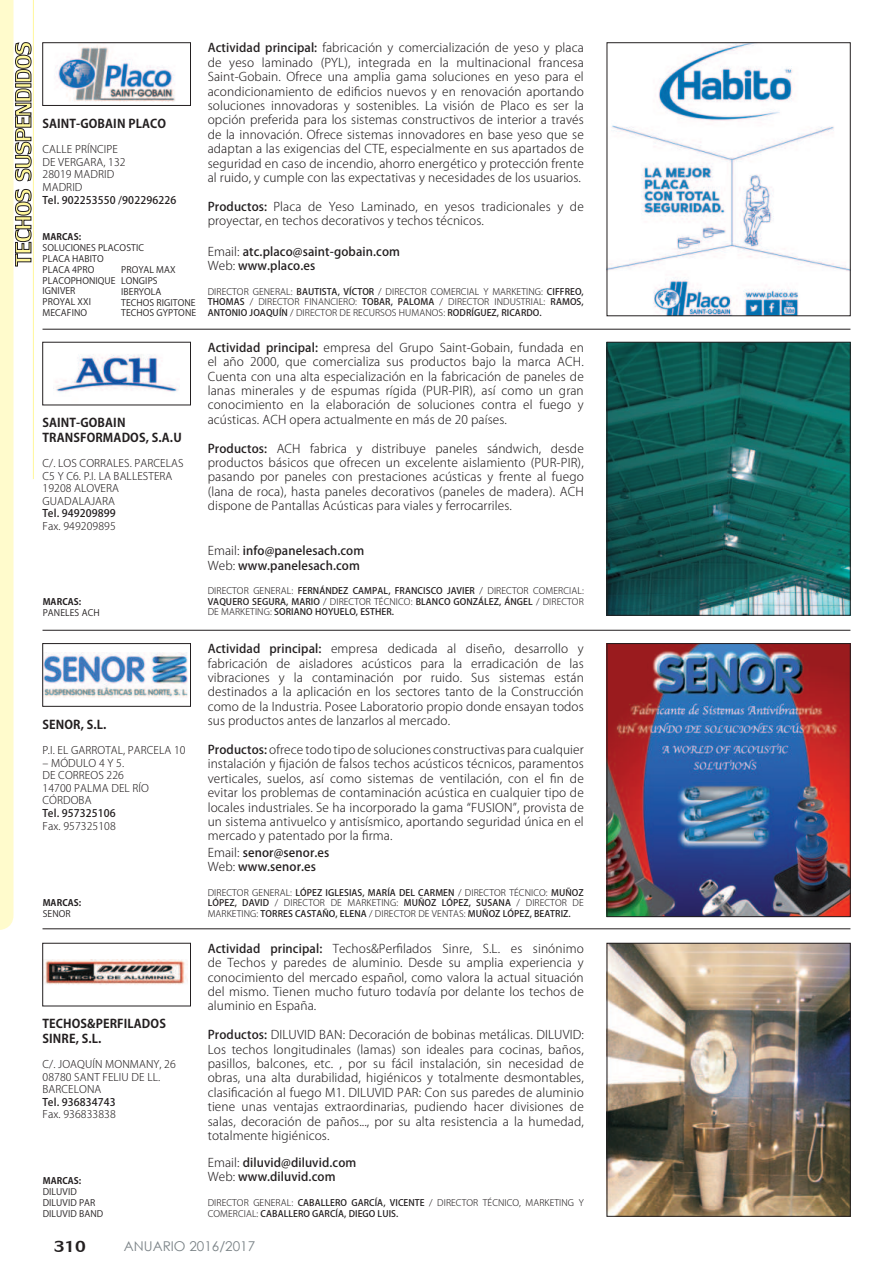
<style>
.page{position:relative;width:893px;height:1263px;background:#fff}
.page>*{position:absolute;margin:0;border:0;box-sizing:border-box;transform-origin:0 0}
.t1{font:24px "Lily UPC";color:#231f20}
.t2{font:13.5px "Century Gothic";color:#7b8387}
.t3{font:300 12px/14.4px "Koz Go Pro";letter-spacing:.01em;color:#231f20;text-align:justify}
.t4{font:500 12px/14.4px "Koz Go Pro";letter-spacing:.01em;color:#231f20}
.t5{font:700 12px/14.4px "Koz Go Pro";letter-spacing:.01em;color:#231f20}
.t6{font:300 10.5px/12.6px "Koz Go Pro";letter-spacing:.01em;color:#231f20}
.t7{font:500 10.5px "Koz Go Pro";letter-spacing:.01em;color:#231f20}
.t8{font:500 9px/10.5px "Koz Go Pro";letter-spacing:.01em;color:#231f20;text-align:justify}
.t9{font:300 9px/10.5px "Koz Go Pro";letter-spacing:.01em;color:#231f20;text-align:justify}
.t10{font:9px/10.8px "Koz Go Pro";letter-spacing:.01em;color:#231f20}
.t11{font:700 9px "Koz Go Pro";letter-spacing:.01em;color:#231f20}
.s1{font-weight:500}
.s2{font-weight:300}
</style>
<div class="page">
<hr style="left:43px;top:329px;width:807px;height:1px;background:#231f20">
<img style="left:609px;top:344px;width:239px;height:269px">
<div style="left:607px;top:342px;width:243px;height:273px;border:1px solid #231f20"></div>
<img style="left:56px;top:354px;width:123px;height:38px">
<img style="left:609px;top:45px;width:239px;height:269px">
<img style="left:55px;top:45px;width:120px;height:57px">
<div style="left:43px;top:43px;width:148px;height:63px;border:1px solid #231f20"></div>
<hr style="left:33px;top:0;width:1px;height:479px;background:#fff79a">
<svg style="left:0;top:0;width:31px;height:930px"></svg>
<hr style="left:43px;top:928px;width:807px;height:1px;background:#231f20">
<img style="left:609px;top:645px;width:239px;height:270px">
<div style="left:607px;top:643px;width:243px;height:274px;border:1px solid #231f20"></div>
<img style="left:45px;top:653px;width:143px;height:44px">
<div style="left:43px;top:643px;width:148px;height:63px;border:1px solid #231f20"></div>
<img style="left:609px;top:945px;width:239px;height:269px">
<div style="left:607px;top:943px;width:243px;height:273px;border:1px solid #231f20"></div>
<img style="left:45px;top:960px;width:142px;height:25px">
<div style="left:43px;top:943px;width:148px;height:63px;border:1px solid #231f20"></div>
<hr style="left:43px;top:630px;width:807px;height:1px;background:#231f20">
<p class="t5" style="left:43px;top:117px;width:125px">SAINT-GOBAIN PLACO</p>
<p class="t6" style="left:43px;top:143px;width:85px">CALLE PRÍNCIPE<br>DE VERGARA, 132<br>28019 MADRID<br>MADRID</p>
<p class="t7" style="left:43px;top:193px;width:135px">Tel. 902253550 /902296226</p>
<p class="t11" style="left:43px;top:231px;width:40px">MARCAS:</p>
<p class="t10" style="left:43px;top:243px;width:103px">SOLUCIONES PLACOSTIC<br>PLACA HABITO<br>PLACA 4PRO<br>PLACOPHONIQUE<br>IGNIVER<br>PROYAL XXI<br>MECAFINO</p>
<p class="t10" style="left:121px;top:265px;width:77px">PROYAL MAX<br>LONGIPS<br>IBERYOLA<br>TECHOS RIGITONE<br>TECHOS GYPTONE</p>
<p class="t5" style="left:43px;top:417px;width:141px">SAINT-GOBAIN<br>TRANSFORMADOS, S.A.U</p>
<p class="t6" style="left:43px;top:457px;width:143px">C/. LOS CORRALES. PARCELAS<br>C5 Y C6. P.I. LA BALLESTERA<br>19208 ALOVERA<br>GUADALAJARA</p>
<p class="t7" style="left:43px;top:507px;width:75px">Tel. 949209899</p>
<p class="t6" style="left:43px;top:520px;width:75px">Fax. 949209895</p>
<p class="t11" style="left:43px;top:596px;width:40px">MARCAS:</p>
<p class="t10" style="left:43px;top:607px;width:58px">PANELES ACH</p>
<p class="t5" style="left:43px;top:718px;width:66px">SENOR, S.L.</p>
<p class="t6" style="left:43px;top:744px;width:145px">P.I. EL GARROTAL, PARCELA 10</p>
<p class="t6" style="left:43px;top:756px;width:108px">– MÓDULO 4 Y 5.<br>DE CORREOS 226<br>14700 PALMA DEL RÍO<br>CÓRDOBA</p>
<p class="t7" style="left:43px;top:806px;width:75px">Tel. 957325106</p>
<p class="t6" style="left:43px;top:819px;width:75px">Fax. 957325108</p>
<p class="t11" style="left:43px;top:897px;width:40px">MARCAS:</p>
<p class="t10" style="left:43px;top:909px;width:29px">SENOR</p>
<p class="t5" style="left:43px;top:1018px;width:125px">TECHOS&amp;PERFILADOS<br>SINRE, S.L.</p>
<p class="t6" style="left:43px;top:1058px;width:135px">C/. JOAQUÍN MONMANY, 26<br>08780 SANT FELIU DE LL.<br>BARCELONA</p>
<p class="t7" style="left:43px;top:1095px;width:75px">Tel. 936834743</p>
<p class="t6" style="left:43px;top:1108px;width:75px">Fax. 936833838</p>
<p class="t11" style="left:43px;top:1175px;width:40px">MARCAS:</p>
<p class="t10" style="left:43px;top:1187px;width:62px">DILUVID<br>DILUVID PAR<br>DILUVID BAND</p>
<p class="t3" style="left:208px;top:41px;width:378px"><span class="s1">Actividad principal:</span> fabricación y comercialización de yeso y placa de yeso laminado (PYL), integrada en la multinacional francesa Saint-Gobain. Ofrece una amplia gama soluciones en yeso para el acondicionamiento de edi昀椀cios nuevos y en renovación aportando soluciones innovadoras y sostenibles. La visión de Placo es ser la opción preferida para los sistemas constructivos de interior a través de la innovación. Ofrece sistemas innovadores en base yeso que se adaptan a las exigencias del CTE, especialmente en sus apartados de seguridad en caso de incendio, ahorro energético y protección frente al ruido, y cumple con las expectativas y necesidades de los usuarios.</p>
<p class="t3" style="left:208px;top:199px;width:378px"><span class="s1">Productos:</span> Placa de Yeso Laminado, en yesos tradicionales y de proyectar, en techos decorativos y techos técnicos.</p>
<p class="t4" style="left:208px;top:245px;width:194px"><span class="s2">Email:</span> atc.placo@saint-gobain.com<br><span class="s2">Web:</span> www.placo.es</p>
<p class="t9" style="left:208px;top:286px;width:378px">DIRECTOR GENERAL: <span class="s1">BAUTISTA, VÍCTOR</span> / DIRECTOR COMERCIAL Y MARKETING: <span class="s1">CIFFREO, THOMAS</span> / DIRECTOR FINANCIERO: <span class="s1">TOBAR, PALOMA</span> / DIRECTOR INDUSTRIAL: <span class="s1">RAMOS, ANTONIO JOAQUÍN</span> / DIRECTOR DE RECURSOS HUMANOS: <span class="s1">RODRÍGUEZ, RICARDO.</span></p>
<p class="t3" style="left:208px;top:340px;width:378px"><span class="s1">Actividad principal:</span> empresa del Grupo Saint-Gobain, fundada en el año 2000, que comercializa sus productos bajo la marca ACH.<br>Cuenta con una alta especialización en la fabricación de paneles de lanas minerales y de espumas rígida (PUR-PIR), así como un gran conocimiento en la elaboración de soluciones contra el fuego y acústicas. ACH opera actualmente en más de 20 países.</p>
<p class="t3" style="left:208px;top:441px;width:378px"><span class="s1">Productos:</span> ACH fabrica y distribuye paneles sándwich, desde productos básicos que ofrecen un excelente aislamiento (PUR-PIR), pasando por paneles con prestaciones acústicas y frente al fuego (lana de roca), hasta paneles decorativos (paneles de madera). ACH dispone de Pantallas Acústicas para viales y ferrocarriles.</p>
<p class="t4" style="left:208px;top:544px;width:158px"><span class="s2">Email:</span> info@panelesach.com<br><span class="s2">Web:</span> www.panelesach.com</p>
<p class="t8" style="left:208px;top:586px;width:378px"><span class="s2">DIRECTOR GENERAL:</span> FERNÁNDEZ CAMPAL, FRANCISCO JAVIER <span class="s2">/ DIRECTOR COMERCIAL:<br></span>VAQUERO SEGURA, MARIO <span class="s2">/ DIRECTOR TÉCNICO:</span> BLANCO GONZÁLEZ, ÁNGEL <span class="s2">/ DIRECTOR DE MARKETING:</span> SORIANO HOYUELO, ESTHER.</p>
<p class="t3" style="left:208px;top:642px;width:378px"><span class="s1">Actividad principal:</span> empresa dedicada al diseño, desarrollo y fabricación de aisladores acústicos para la erradicación de las vibraciones y la contaminación por ruido. Sus sistemas están destinados a la aplicación en los sectores tanto de la Construcción como de la Industria. Posee Laboratorio propio donde ensayan todos sus productos antes de lanzarlos al mercado.</p>
<p class="t3" style="left:208px;top:742px;width:378px"><span class="s1">Productos:</span> ofrece todo tipo de soluciones constructivas para cualquier instalación y 昀椀jación de falsos techos acústicos técnicos, paramentos verticales, suelos, así como sistemas de ventilación, con el 昀椀n de evitar los problemas de contaminación acústica en cualquier tipo de locales industriales. Se ha incorporado la gama “FUSION”, provista de un sistema antivuelco y antisísmico, aportando seguridad única en el mercado y patentado por la 昀椀rma.</p>
<p class="t4" style="left:208px;top:845px;width:123px"><span class="s2">Email:</span> senor@senor.es<br><span class="s2">Web:</span> www.senor.es</p>
<p class="t8" style="left:208px;top:888px;width:378px"><span class="s2">DIRECTOR GENERAL:</span> LÓPEZ IGLESIAS, MARÍA DEL CARMEN <span class="s2">/ DIRECTOR TÉCNICO:</span> MUÑOZ LÓPEZ, DAVID <span class="s2">/ DIRECTOR DE MARKETING:</span> MUÑOZ LÓPEZ, SUSANA <span class="s2">/ DIRECTOR DE MARKETING:</span> TORRES CASTAÑO, ELENA <span class="s2">/ DIRECTOR DE VENTAS:</span> MUÑOZ LÓPEZ, BEATRIZ.</p>
<p class="t3" style="left:208px;top:941px;width:378px"><span class="s1">Actividad principal:</span> Techos&amp;Per昀椀lados Sinre, S.L. es sinónimo de Techos y paredes de aluminio. Desde su amplia experiencia y conocimiento del mercado español, como valora la actual situación del mismo. Tienen mucho futuro todavía por delante los techos de aluminio en España.</p>
<p class="t3" style="left:208px;top:1028px;width:378px"><span class="s1">Productos:</span> DILUVID BAN: Decoración de bobinas metálicas. DILUVID:<br>Los techos longitudinales (lamas) son ideales para cocinas, baños, pasillos, balcones, etc. , por su fácil instalación, sin necesidad de obras, una alta durabilidad, higiénicos y totalmente desmontables, clasi昀椀cación al fuego M1. DILUVID PAR: Con sus paredes de aluminio tiene unas ventajas extraordinarias, pudiendo hacer divisiones de salas, decoración de paños..., por su alta resistencia a la humedad, totalmente higiénicos.</p>
<p class="t4" style="left:208px;top:1156px;width:150px"><span class="s2">Email:</span> diluvid@diluvid.com<br><span class="s2">Web:</span> www.diluvid.com</p>
<p class="t9" style="left:208px;top:1197px;width:378px">DIRECTOR GENERAL: <span class="s1">CABALLERO GARCÍA, VICENTE</span> / DIRECTOR TÉCNICO, MARKETING Y<br>COMERCIAL: <span class="s1">CABALLERO GARCÍA, DIEGO LUIS.</span></p>
<h1 class="t1" style="left:54px;top:1229px;width:34px">310</h1>
<p class="t2" style="left:124px;top:1241px;width:133px">ANUARIO 2016/2017</p>
</div>
